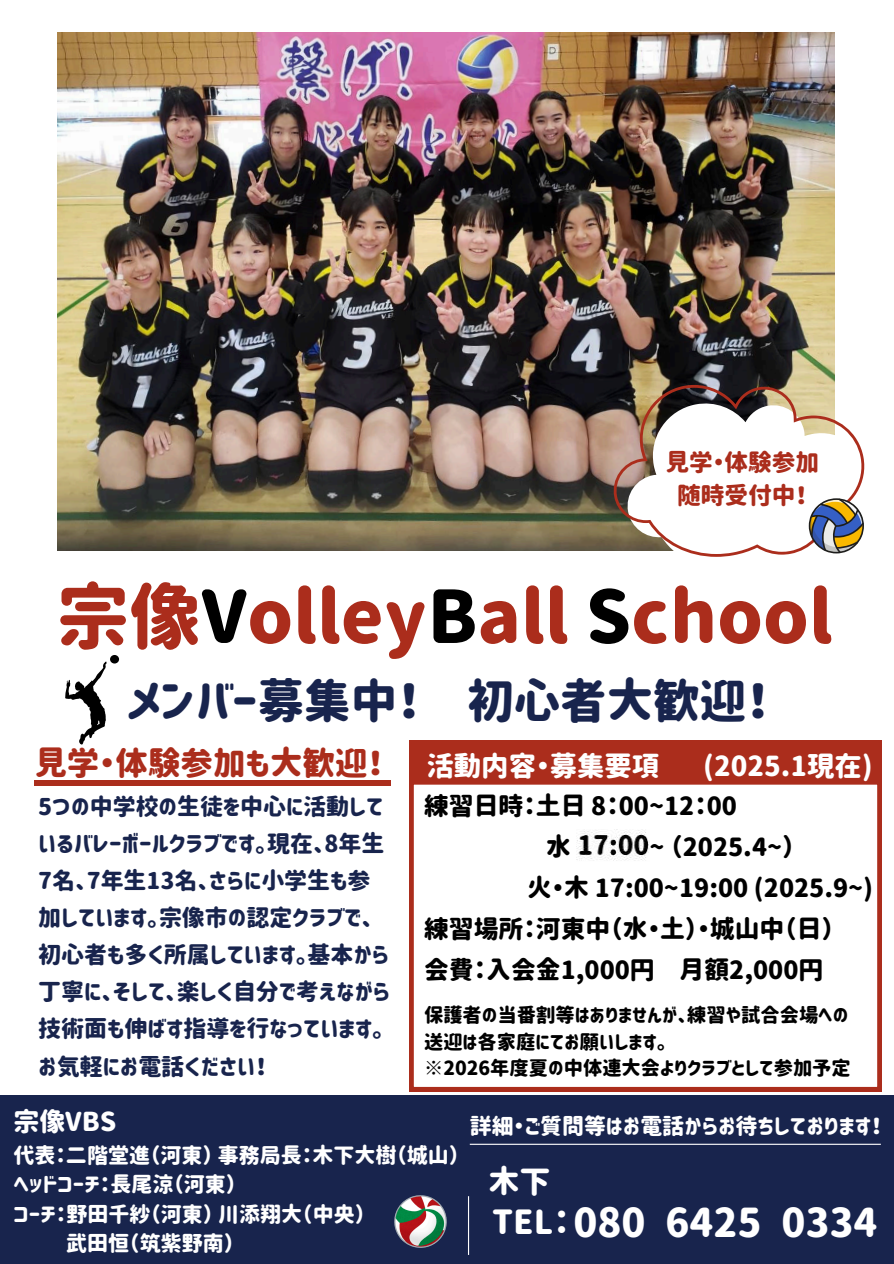
<style>
.page{position:relative;width:894px;height:1264px;background:#fff}
.page>*{position:absolute;margin:0;border:0;box-sizing:border-box;transform-origin:0 0}
.t1{font:72px "Corporate Logo Rounded";color:#ab2d1c}
.t2{font:46.5px "Corporate Logo Rounded";color:#18244d}
.t3{font:39.45px "Corporate Logo Rounded";color:#fff}
.t4{font:32.4px "Corporate Logo Rounded";color:#ab2d1c}
.t5{font:31.2px "Corporate Logo Rounded";color:#fff}
.t6{font:27.3px "Corporate Logo Rounded";color:#fff}
.t7{font:25.95px "Corporate Logo Rounded";color:#fff}
.t8{font:24.9px "Corporate Logo Rounded";color:#000}
.t9{font:23.7px/33px "Corporate Logo Rounded";color:#ab2d1c;text-align:center}
.t10{font:22.95px/37.2px "Corporate Logo Rounded";color:#18244d}
.t11{font:21.9px "Corporate Logo Rounded";color:#fff}
.t12{font:21px "Corporate Logo Rounded";color:#fff}
.t13{font:19.2px/26.7px "Corporate Logo Rounded";color:#000}
.s1{color:#000}
.s2{font-size:33px}
</style>
<div class="page">
<div style="left:0;top:1094px;width:893px;height:169px;background:#18244d"></div>
<hr style="left:469px;top:1143px;width:411px;height:1px;background:#fff">
<hr style="left:468px;top:1196px;width:1px;height:58px;background:#fff">
<div style="left:34px;top:780px;width:357px;height:5px;background:#ab2d1c"></div>
<svg style="left:409px;top:782px;width:472px;height:309px"></svg>
<div style="left:409px;top:740px;width:472px;height:42px;background:#ab2d1c"></div>
<img style="left:57px;top:32px;width:777px;height:518px">
<svg style="left:610px;top:385px;width:255px;height:172px"></svg>
<img style="left:394px;top:1195px;width:52px;height:51px">
<div style="left:110px;top:655px;width:9px;height:8px;background:#000;border-radius:50%"></div>
<svg style="left:65px;top:661px;width:42px;height:84px"></svg>
<img style="left:576px;top:829px;width:73px;height:32px">
<p class="t9" style="left:665px;top:446px;width:155px">見学・体験参加随時受付中！</p>
<h1 class="t1" style="left:57px;top:581px;width:777px">宗像<span class="s1">V</span>olley<span class="s1">B</span>all <span class="s1">S</span>chool</h1>
<h2 class="t2" style="left:127px;top:677px;width:643px">メンバー募集中！ 初心者大歓迎！</h2>
<h3 class="t4" style="left:34px;top:747px;width:351px">見学・体験参加も大歓迎！</h3>
<p class="t6" style="left:426px;top:752px;width:234px">活動内容・募集要項</p>
<p class="t6" style="left:703px;top:752px;width:171px">(2025.1現在)</p>
<p class="t10" style="left:38px;top:787px;width:353px">5つの中学校の生徒を中心に活動しているバレーボールクラブです。現在、8年生<br>7名、7年生13名、さらに小学生も参加しています。宗像市の認定クラブで、初心者も多く所属しています。基本から丁寧に、そして、楽しく自分で考えながら技術面も伸ばす指導を行なっています。お気軽にお電話ください！</p>
<p class="t8" style="left:424px;top:793px;width:314px">練習日時：土日 8：00~12：00</p>
<p class="t8" style="left:546px;top:834px;width:250px">水 19：00~ （2025.4~）</p>
<p class="t8" style="left:527px;top:875px;width:347px">火・木 17:00~19:00 (2025.9~)</p>
<p class="t8" style="left:424px;top:916px;width:411px">練習場所：河東中（水・土）・城山中（日）</p>
<p class="t8" style="left:424px;top:957px;width:400px">会費：入会金1,000円 月額2,000円</p>
<p class="t13" style="left:424px;top:1001px;width:428px">保護者の当番割等はありませんが、練習や試合会場への送迎は各家庭にてお願いします。<br>※2026年度夏の中体連大会よりクラブとして参加予定</p>
<p class="t7" style="left:13px;top:1108px;width:104px">宗像VBS</p>
<p class="t11" style="left:469px;top:1115px;width:414px">詳細・ご質問等はお電話からお待ちしております！</p>
<p class="t12" style="left:13px;top:1144px;width:447px">代表：二階堂進（河東）事務局長：木下大樹（城山）</p>
<p class="t12" style="left:13px;top:1174px;width:224px">ヘッドコーチ：長尾涼（河東）</p>
<p class="t12" style="left:13px;top:1203px;width:353px">コーチ：野田千紗（河東）川添翔大（中央）</p>
<p class="t12" style="left:66px;top:1232px;width:169px">武田恒（筑紫野南）</p>
<h3 class="t5" style="left:488px;top:1165px;width:64px">木下</h3>
<h3 class="t3" style="left:492px;top:1202px;width:387px"><span class="s2">TEL：</span>080 6425 0334</h3>
</div>
